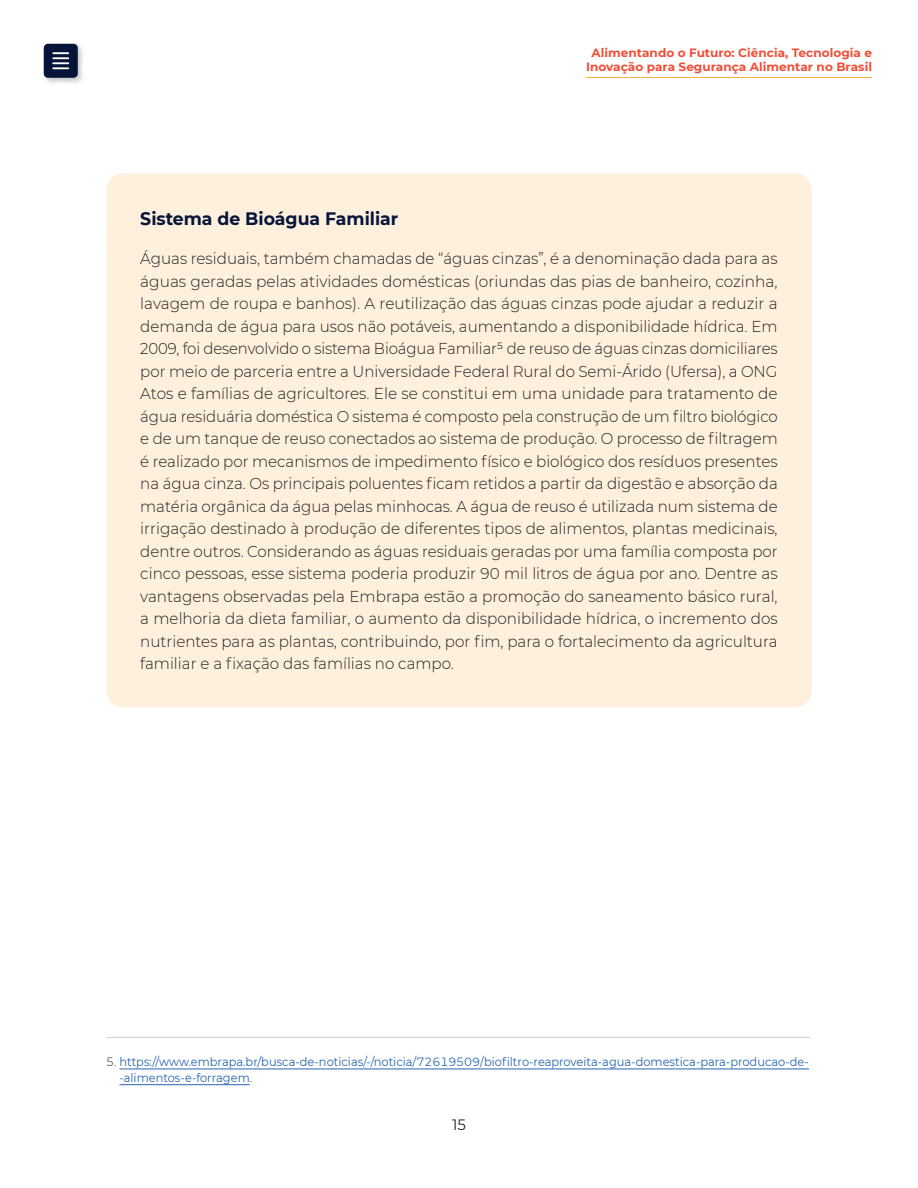
<style>
.page{position:relative;width:918px;height:1188px;background:#fff}
.page>*{position:absolute;margin:0;border:0;box-sizing:border-box;transform-origin:0 0}
.Normal_cuadro{font:700 18px "Montserrat";color:#051438;scale:.96 1}
.Normal_cuadro-2{font:300 15.75px/22.5px "Montserrat";color:#231f20;text-align:justify;scale:.96 1}
.t1{font:15px "Montserrat";color:#231f20}
.Footnote_text{font:12px/15.8px "Montserrat";color:#2864b0;scale:.95 1}
.t2{font:700 12px/13.5px "Montserrat";letter-spacing:.005em;color:#f04e37;text-align:center}
.s1{font-weight:300;color:#231f20}
</style>
<div class="page">
<div style="left:41px;top:42px;width:43px;height:43px;background:#231f20;opacity:.25"></div>
<div style="left:44px;top:44px;width:34px;height:34px;background:#051438;border-radius:4px"></div>
<svg style="left:53px;top:52px;width:15px;height:17px"></svg>
<hr style="left:586px;top:77px;width:286px;height:1px;background:#f7b044">
<div style="left:106px;top:173px;width:706px;height:90px;background:#fef0dd;border-radius:17px"></div>
<div style="left:106px;top:215px;width:706px;height:492px;background:#fef0dd;border-radius:17px"></div>
<hr style="left:106px;top:1037px;width:704px;height:1px;background:#d1cfcf">
<hr style="left:119px;top:1069px;width:690px;height:1px;background:#2864b0">
<hr style="left:119px;top:1084px;width:131px;height:1px;background:#2864b0">
<p class="t2" style="left:586px;top:46px;width:287px">Alimentando o Futuro: Ciência, Tecnologia e<br>Inovação para Segurança Alimentar no Brasil</p>
<p class="Normal_cuadro" style="left:140px;top:205px;width:270px">Sistema de Bioágua Familiar</p>
<p class="Normal_cuadro-2" style="left:140px;top:247px;width:666px">Águas residuais, também chamadas de “águas cinzas”, é a denominação dada para as águas geradas pelas atividades domésticas (oriundas das pias de banheiro, cozinha, lavagem de roupa e banhos). A reutilização das águas cinzas pode ajudar a reduzir a demanda de água para usos não potáveis, aumentando a disponibilidade hídrica. Em 2009, foi desenvolvido o sistema Bioágua Familiar<sup>5</sup> de reuso de águas cinzas domiciliares por meio de parceria entre a Universidade Federal Rural do Semi-Árido (Ufersa), a ONG Atos e famílias de agricultores. Ele se constitui em uma unidade para tratamento de água residuária doméstica O sistema é composto pela construção de um filtro biológico e de um tanque de reuso conectados ao sistema de produção. O processo de filtragem é realizado por mecanismos de impedimento físico e biológico dos resíduos presentes na água cinza. Os principais poluentes ficam retidos a partir da digestão e absorção da matéria orgânica da água pelas minhocas. A água de reuso é utilizada num sistema de irrigação destinado à produção de diferentes tipos de alimentos, plantas medicinais, dentre outros. Considerando as águas residuais geradas por uma família composta por cinco pessoas, esse sistema poderia produzir 90 mil litros de água por ano. Dentre as vantagens observadas pela Embrapa estão a promoção do saneamento básico rural, a melhoria da dieta familiar, o aumento da disponibilidade hídrica, o incremento dos nutrientes para as plantas, contribuindo, por fim, para o fortalecimento da agricultura familiar e a fixação das famílias no campo.</p>
<p class="Footnote_text" style="left:119px;top:1053px;width:727px;text-indent:-13px"><span class="s1">5.</span> https://www.embrapa.br/busca-de-noticias/-/noticia/72619509/biofiltro-reaproveita-agua-domestica-para-producao-de--alimentos-e-forragem<span class="s1">.</span></p>
<p class="t1" style="left:452px;top:1115px;width:15px">15</p>
</div>
